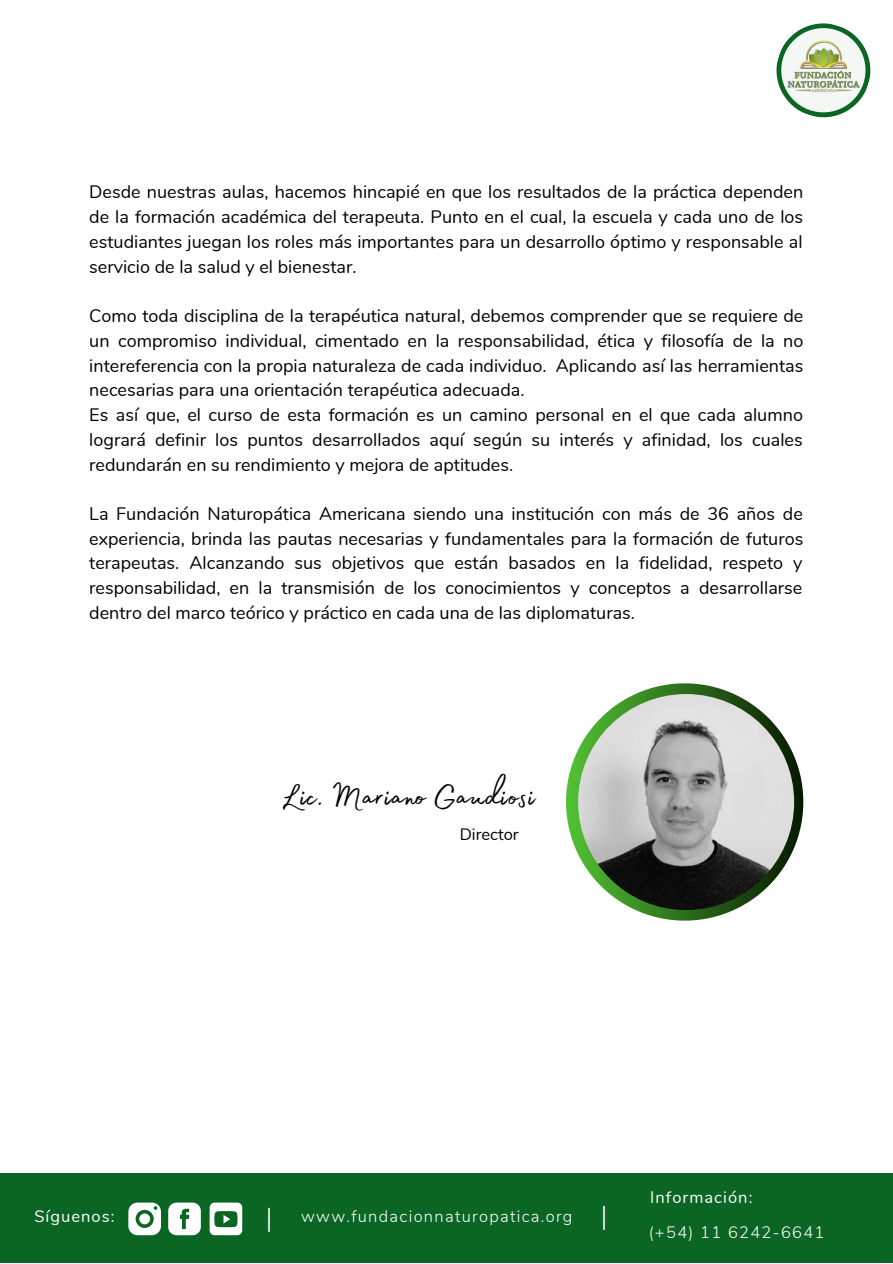
<style>
.page{position:relative;width:893px;height:1264px;background:#fff}
.page>*{position:absolute;margin:0;border:0;box-sizing:border-box;transform-origin:0 0}
.t1{font:40.5px "Madelyn Fill";color:#000}
.t2{font:18px/24.8px "Nunito";color:#000;text-align:justify}
.t3{font:300 16.5px "Nunito";letter-spacing:.08em;color:#fff}
.t4{font:16.5px "Nunito";letter-spacing:.065em;color:#fff}
.t5{font:16.5px "Nunito";color:#000}
.s1{font-size:26.85px}
</style>
<div class="page">
<svg style="left:776px;top:23px;width:95px;height:95px"></svg>
<div style="left:781px;top:28px;width:84px;height:84px;background:#f4f8f5;border-radius:50%"></div>
<img style="left:783px;top:38px;width:80px;height:57px">
<svg style="left:566px;top:683px;width:237px;height:237px"></svg>
<img style="left:578px;top:694px;width:216px;height:216px;border-radius:50%">
<div style="left:0;top:1173px;width:892px;height:89px;background:#0b6623"></div>
<svg style="left:168px;top:1202px;width:33px;height:33px"></svg>
<div style="left:209px;top:1202px;width:33px;height:33px;background:#fff;border-radius:5px"></div>
<svg style="left:214px;top:1211px;width:23px;height:16px"></svg>
<svg style="left:128px;top:1202px;width:33px;height:33px"></svg>
<p class="t2" style="left:89px;top:180px;width:715px">Desde nuestras aulas, hacemos hincapié en que los resultados de la práctica dependen de la formación académica del terapeuta. Punto en el cual, la escuela y cada uno de los estudiantes juegan los roles más importantes para un desarrollo óptimo y responsable al servicio de la salud y el bienestar.</p>
<p class="t2" style="left:89px;top:304px;width:715px;text-align:left">Como toda disciplina de la terapéutica natural, debemos comprender que se requiere de un compromiso individual, cimentado en la responsabilidad, ética y filosofía de la no intereferencia con la propia naturaleza de cada individuo. Aplicando así las herramientas necesarias para una orientación terapéutica adecuada.<br>Es así que, el curso de esta formación es un camino personal en el que cada alumno logrará definir los puntos desarrollados aquí según su interés y afinidad, los cuales redundarán en su rendimiento y mejora de aptitudes.</p>
<p class="t2" style="left:89px;top:501px;width:715px">La Fundación Naturopática Americana siendo una institución con más de 36 años de experiencia, brinda las pautas necesarias y fundamentales para la formación de futuros terapeutas. Alcanzando sus objetivos que están basados en la fidelidad, respeto y responsabilidad, en la transmisión de los conocimientos y conceptos a desarrollarse dentro del marco teórico y práctico en cada una de las diplomaturas.</p>
<h1 class="t1" style="left:281px;top:765px;width:256px">Lic. Mariano Gaudiosi</h1>
<p class="t5" style="left:459px;top:823px;width:60px">Director</p>
<p class="t4" style="left:34px;top:1205px;width:82px">Síguenos:</p>
<p class="t3" style="left:266px;top:1205px;width:343px"><span class="s1">|</span> www.fundacionnaturopatica.org <span class="s1">|</span></p>
<p class="t4" style="left:650px;top:1186px;width:104px">Información:</p>
<p class="t3" style="left:648px;top:1221px;width:177px">(+54) 11 6242-6641</p>
</div>
